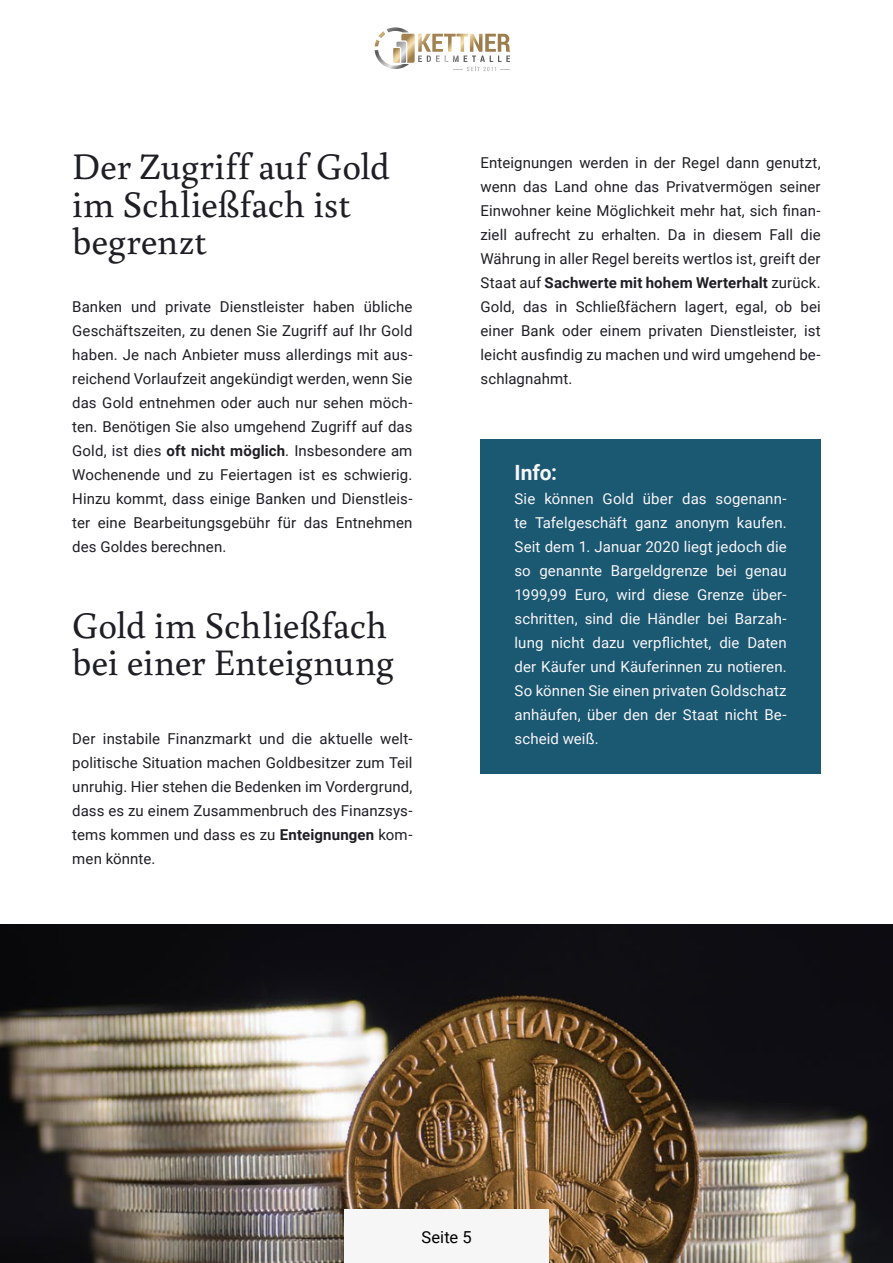
<style>
.page{position:relative;width:893px;height:1263px;background:#fff}
.page>*{position:absolute;margin:0;border:0;box-sizing:border-box;transform-origin:0 0}
.t1{font:37.5px/37.5px "Buenard";letter-spacing:-.005em;color:#1e1f25}
.t2{font:700 21px "Roboto";color:#f7f6f7}
.t3{font:16.5px "Roboto";letter-spacing:.005em;color:#000}
.t4{font:15px/24px "Roboto";letter-spacing:.01em;color:#1e1f25;text-align:justify}
.t5{font:15px/24px "Roboto";letter-spacing:.01em;color:#f7f6f7;text-align:justify}
.s1{font-weight:700}
</style>
<div class="page">
<div style="left:480px;top:439px;width:341px;height:72px;background:#1b5872"></div>
<div style="left:480px;top:468px;width:341px;height:306px;background:#1b5872"></div>
<img style="left:0;top:925px;width:893px;height:338px">
<div style="left:344px;top:1210px;width:205px;height:53px;background:#f7f6f7"></div>
<svg style="left:375px;top:27px;width:135px;height:44px"></svg>
<h1 class="t1" style="left:72px;top:146px;width:319px">Der Zugriff auf Gold im Schließfach ist begrenzt</h1>
<p class="t4" style="left:72px;top:294px;width:342px">Banken und private Dienstleister haben übliche Geschäftszeiten, zu denen Sie Zugriff auf Ihr Gold haben. Je nach Anbieter muss allerdings mit aus&shy;reichend Vorlaufzeit angekündigt werden, wenn Sie das Gold entnehmen oder auch nur sehen möch&shy;ten. Benötigen Sie also umgehend Zugriff auf das Gold, ist dies <span class="s1">oft nicht möglich</span>. Insbesondere am Wochenende und zu Feiertagen ist es schwierig.<br>Hinzu kommt, dass einige Banken und Dienstleis&shy;ter eine Bearbeitungsgebühr für das Entnehmen des Goldes berechnen.</p>
<h1 class="t1" style="left:72px;top:605px;width:323px">Gold im Schließfach bei einer Enteignung</h1>
<p class="t4" style="left:72px;top:726px;width:342px">Der instabile Finanzmarkt und die aktuelle welt&shy;politische Situation machen Goldbesitzer zum Teil unruhig. Hier stehen die Bedenken im Vordergrund, dass es zu einem Zusammenbruch des Finanzsys&shy;tems kommen und dass es zu <span class="s1">Enteignungen</span> kom&shy;men könnte.</p>
<p class="t4" style="left:480px;top:150px;width:342px">Enteignungen werden in der Regel dann genutzt, wenn das Land ohne das Privatvermögen seiner Einwohner keine Möglichkeit mehr hat, sich finan&shy;ziell aufrecht zu erhalten. Da in diesem Fall die Währung in aller Regel bereits wertlos ist, greift der Staat auf <span class="s1">Sachwerte mit hohem Werterhalt</span> zurück.<br>Gold, das in Schließfächern lagert, egal, ob bei einer Bank oder einem privaten Dienstleister, ist leicht ausfindig zu machen und wird umgehend be&shy;schlagnahmt.</p>
<h2 class="t2" style="left:514px;top:458px;width:44px">Info:</h2>
<p class="t5" style="left:514px;top:486px;width:274px">Sie können Gold über das sogenann&shy;te Tafelgeschäft ganz anonym kaufen.<br>Seit dem 1. Januar 2020 liegt jedoch die so genannte Bargeldgrenze bei genau 1999,99 Euro, wird diese Grenze über&shy;schritten, sind die Händler bei Barzah&shy;lung nicht dazu verpflichtet, die Daten der Käufer und Käuferinnen zu notieren.<br>So können Sie einen privaten Goldschatz anhäufen, über den der Staat nicht Be&shy;scheid weiß.</p>
<p class="t3" style="left:421px;top:1225px;width:52px">Seite 5</p>
</div>
